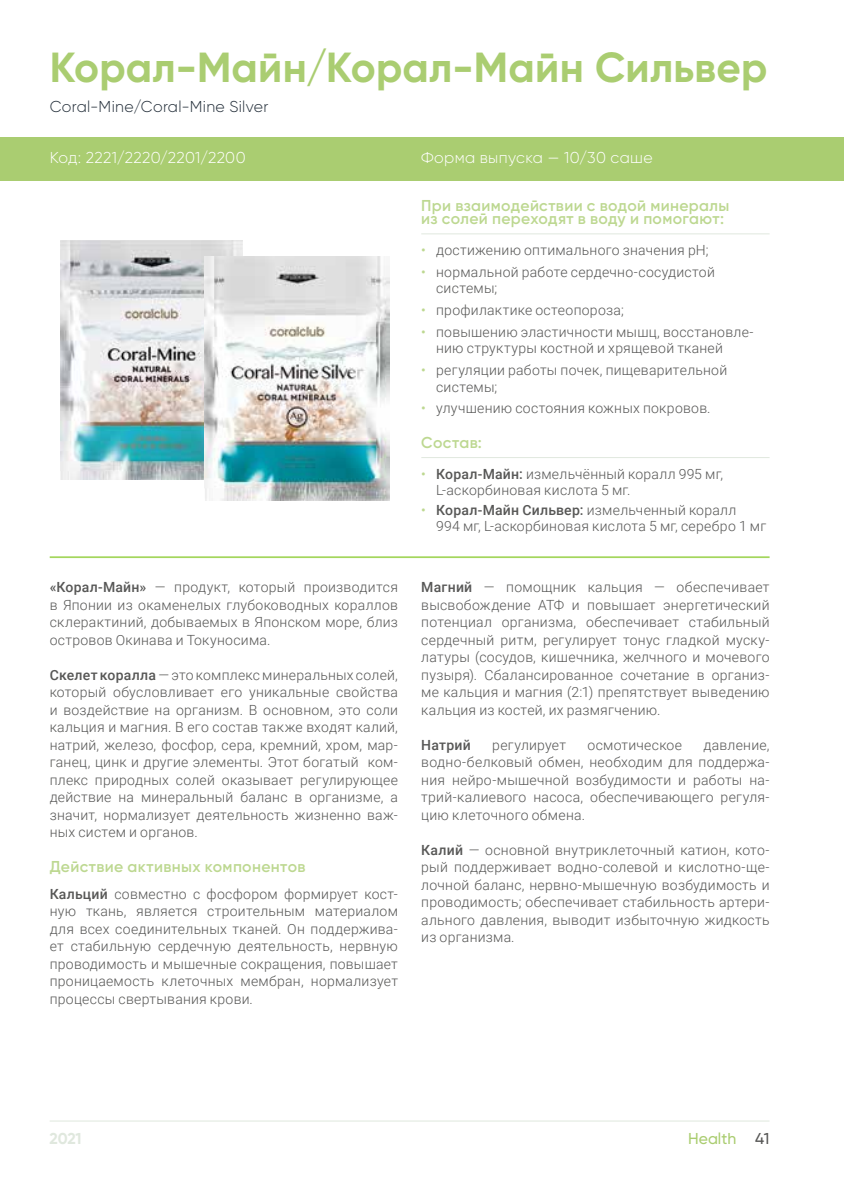
<style>
.page{position:relative;width:844px;height:1186px;background:#fff}
.page>*{position:absolute;margin:0;border:0;box-sizing:border-box;transform-origin:0 0}
.t1{font:700 42px "Gilroy";letter-spacing:.005em;color:#aacd71}
.t2{font:600 15.75px/13.1px "Gilroy";letter-spacing:.02em;color:#bdd891}
.t3{font:300 15.75px "Gilroy";letter-spacing:.02em;color:#fff}
.t4{font:300 15.75px "Gilroy";letter-spacing:.02em;color:#25303b}
.t5{font:500 15.75px "Gilroy";color:#aacd71}
.t6{font:700 15.75px "Gilroy";color:#e0e8de}
.t7{font:300 14px/17.5px "Roboto";letter-spacing:.02em;color:#575756;text-align:justify}
.t8{font:500 14px "Roboto";letter-spacing:.015em;color:#575756}
.s1{font-weight:400;color:#bdd891}
.s2{font-weight:500}
.s3{color:#575756}
</style>
<div class="page">
<div style="left:0;top:137px;width:843px;height:44px;background:#aacd71"></div>
<hr style="left:50px;top:1120px;width:719px;height:1px;background:#e0e8de">
<hr style="left:50px;top:556px;width:719px;height:2px;background:#a4d65d">
<hr style="left:421px;top:457px;width:348px;height:1px;background:#e0e8de">
<hr style="left:421px;top:233px;width:348px;height:1px;background:#e0e8de">
<img style="left:61px;top:240px;width:181px;height:240px">
<img style="left:205px;top:256px;width:184px;height:244px">
<h1 class="t1" style="left:50px;top:41px;width:719px">Корал-Майн/Корал-Майн Сильвер</h1>
<p class="t4" style="left:50px;top:97px;width:220px">Coral-Mine/Coral-Mine Silver</p>
<p class="t3" style="left:50px;top:148px;width:197px">Код: 2221/2220/2201/2200</p>
<p class="t3" style="left:421px;top:148px;width:233px">Форма выпуска — 10/30 саше</p>
<p class="t2" style="left:421px;top:198px;width:309px">При взаимодействии с водой минералы из солей переходят в воду и помогают:</p>
<p class="t7" style="left:421px;top:241px;width:288px"><span class="s1">•</span> достижению оптимального значения pH;</p>
<p class="t7" style="left:436px;top:263px;width:280px;line-height:16.6px;text-indent:-15px"><span class="s1">•</span> нормальной работе сердечно-сосудистой системы;</p>
<p class="t7" style="left:421px;top:301px;width:204px"><span class="s1">•</span> профилактике остеопороза;</p>
<p class="t7" style="left:436px;top:323px;width:319px;line-height:16.6px;text-indent:-15px"><span class="s1">•</span> повышению эластичности мышц, восстановле&shy;нию структуры костной и хрящевой тканей</p>
<p class="t7" style="left:436px;top:361px;width:292px;line-height:16.6px;text-indent:-15px"><span class="s1">•</span> регуляции работы почек, пищеварительной системы;</p>
<p class="t7" style="left:421px;top:399px;width:291px"><span class="s1">•</span> улучшению состояния кожных покровов.</p>
<p class="t7" style="left:50px;top:578px;width:349px"><span class="s2">«Корал-Майн»</span> — продукт, который производится в Японии из окаменелых глубоководных кораллов склерактиний, добываемых в Японском море, близ островов Окинава и Токуносима.</p>
<p class="t7" style="left:50px;top:665px;width:350px"><span class="s2">Скелет коралла</span> — это комплекс минеральных солей, который обусловливает его уникальные свойства и воздействие на организм. В основном, это соли кальция и магния. В его состав также входят калий, натрий, железо, фосфор, сера, кремний, хром, мар&shy;ганец, цинк и другие элементы. Этот богатый ком&shy;плекс природных солей оказывает регулирующее действие на минеральный баланс в организме, а значит, нормализует деятельность жизненно важ&shy;ных систем и органов.</p>
<p class="t2" style="left:50px;top:860px;width:257px">Действие активных компонентов</p>
<p class="t7" style="left:50px;top:884px;width:349px"><span class="s2">Кальций</span> совместно с фосфором формирует кост&shy;ную ткань, является строительным материалом для всех соединительных тканей. Он поддержива&shy;ет стабильную сердечную деятельность, нервную проводимость и мышечные сокращения, повышает проницаемость клеточных мембран, нормализует процессы свертывания крови.</p>
<p class="t2" style="left:421px;top:436px;width:62px">Cостав:</p>
<p class="t7" style="left:436px;top:465px;width:288px;line-height:15.8px;text-indent:-15px"><span class="s1">•</span> <span class="s2">Корал-Майн:</span> измельчённый коралл 995 мг,<br>L-аскорбиновая кислота 5 мг.</p>
<p class="t7" style="left:436px;top:502px;width:331px;line-height:15.8px;text-indent:-15px"><span class="s1">•</span> <span class="s2">Корал-Майн Сильвер:</span> измельченный коралл<br>994 мг, L-аскорбиновая кислота 5 мг, серебро 1 мг</p>
<p class="t7" style="left:421px;top:578px;width:350px"><span class="s2">Магний</span> — помощник кальция — обеспечивает высвобождение АТФ и повышает энергетический потенциал организма, обеспечивает стабильный сердечный ритм, регулирует тонус гладкой муску&shy;латуры (сосудов, кишечника, желчного и мочевого пузыря). Сбалансированное сочетание в организ&shy;ме кальция и магния (2:1) препятствует выведению кальция из костей, их размягчению.</p>
<p class="t8" style="left:421px;top:735px;width:51px">Натрий</p>
<p class="t7" style="left:492px;top:735px;width:75px">регулирует</p>
<p class="t7" style="left:587px;top:735px;width:96px">осмотическое</p>
<p class="t7" style="left:421px;top:735px;width:349px;text-indent:282px">давление, водно-белковый обмен, необходим для поддержа&shy;ния нейро-мышечной возбудимости и работы на&shy;трий-калиевого насоса, обеспечивающего регуля&shy;цию клеточного обмена.</p>
<p class="t7" style="left:421px;top:840px;width:349px"><span class="s2">Калий</span> — основной внутриклеточный катион, кото&shy;рый поддерживает водно-солевой и кислотно-ще&shy;лочной баланс, нервно-мышечную возбудимость и проводимость; обеспечивает стабильность артери&shy;ального давления, выводит избыточную жидкость из организма.</p>
<p class="t6" style="left:50px;top:1128px;width:34px">2021</p>
<p class="t5" style="left:688px;top:1128px;width:83px">Health <span class="s3">41</span></p>
</div>
